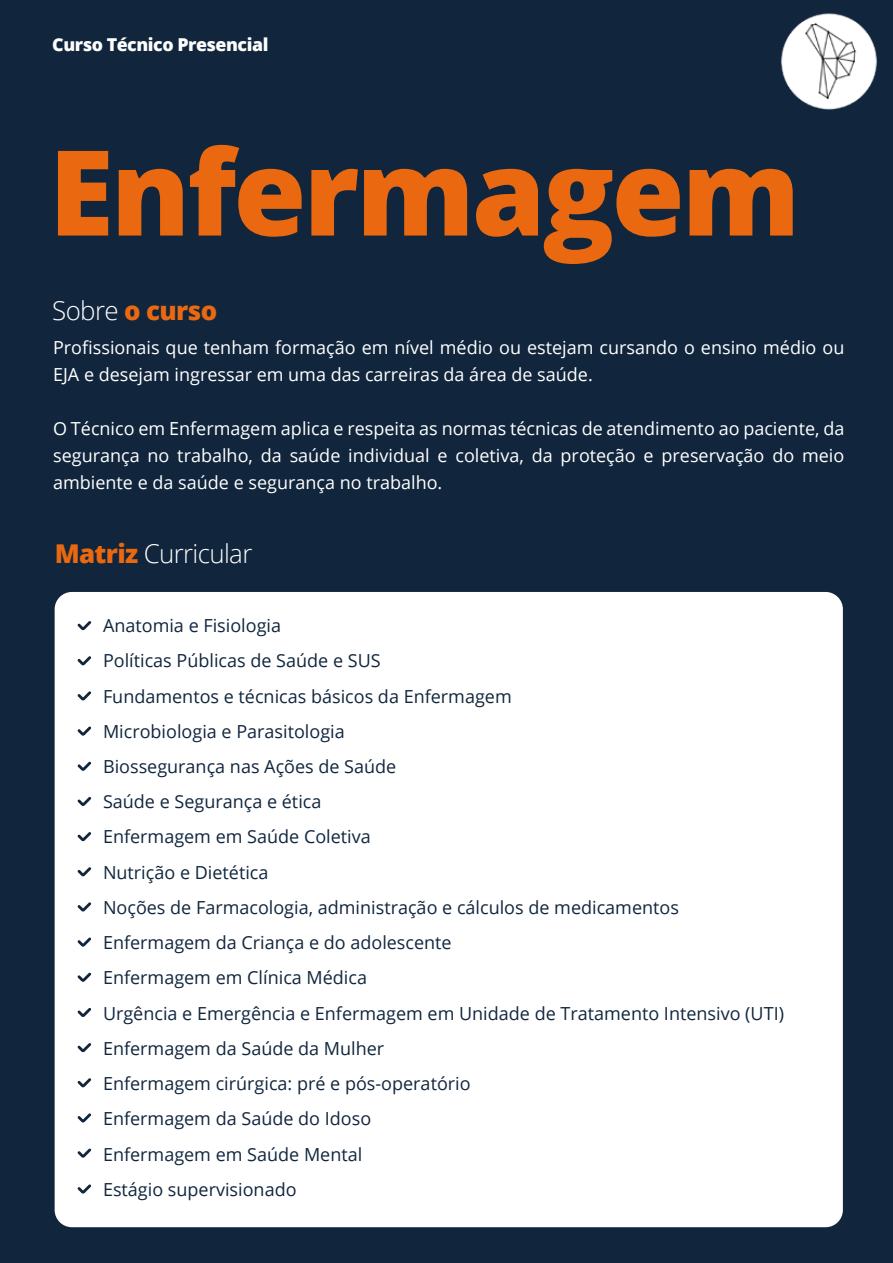
<style>
.page{position:relative;width:893px;height:1263px;background:#11263d}
.page>*{position:absolute;margin:0;border:0;box-sizing:border-box;transform-origin:0 0}
.t1{font:800 118.5px "Open Sans";letter-spacing:-.025em;color:#ea680f}
.t2{font:300 25.95px "Open Sans";letter-spacing:-.025em;color:#fff}
.t3{font:800 25.95px "Open Sans";letter-spacing:-.025em;color:#ea680f}
.t4{font:18px/35.2px "Open Sans";color:#11263d}
.t5{font:18px/27px "Open Sans";color:#fff}
.t6{font:800 17.7px "Open Sans";letter-spacing:-.025em;color:#fefefe}
.s1{font-weight:300;color:#fff}
.s2{font-weight:800;color:#ea680f}
</style>
<div class="page">
<div style="left:55px;top:592px;width:788px;height:635px;background:#fff;border-radius:17px"></div>
<svg style="left:78px;top:621px;width:13px;height:9px"></svg>
<svg style="left:78px;top:656px;width:13px;height:9px"></svg>
<svg style="left:78px;top:691px;width:13px;height:9px"></svg>
<svg style="left:78px;top:726px;width:13px;height:10px"></svg>
<svg style="left:78px;top:762px;width:13px;height:9px"></svg>
<svg style="left:78px;top:797px;width:13px;height:9px"></svg>
<svg style="left:78px;top:832px;width:13px;height:9px"></svg>
<svg style="left:78px;top:867px;width:13px;height:9px"></svg>
<svg style="left:78px;top:902px;width:13px;height:9px"></svg>
<svg style="left:78px;top:937px;width:13px;height:10px"></svg>
<svg style="left:78px;top:973px;width:13px;height:9px"></svg>
<svg style="left:78px;top:1043px;width:13px;height:9px"></svg>
<svg style="left:78px;top:1008px;width:13px;height:9px"></svg>
<svg style="left:78px;top:1078px;width:13px;height:9px"></svg>
<svg style="left:78px;top:1148px;width:13px;height:10px"></svg>
<svg style="left:78px;top:1184px;width:13px;height:9px"></svg>
<svg style="left:78px;top:1113px;width:13px;height:9px"></svg>
<img style="left:781px;top:13px;width:96px;height:97px">
<p class="t6" style="left:52px;top:31px;width:218px">Curso Técnico Presencial</p>
<h1 class="t1" style="left:49px;top:102px;width:753px">Enfermagem</h1>
<h2 class="t3" style="left:52px;top:290px;width:166px"><span class="s1">Sobre</span> o curso</h2>
<p class="t5" style="left:53px;top:334px;width:793px">Profissionais que tenham formação em nível médio ou estejam cursando o ensino médio ou<br>EJA e desejam ingressar em uma das carreiras da área de saúde.</p>
<p class="t5" style="left:53px;top:415px;width:793px;text-align:justify">O Técnico em Enfermagem aplica e respeita as normas técnicas de atendimento ao paciente, da segurança no trabalho, da saúde individual e coletiva, da proteção e preservação do meio ambiente e da saúde e segurança no trabalho.</p>
<h2 class="t2" style="left:55px;top:536px;width:199px"><span class="s2">Matriz</span> Curricular</h2>
<p class="t4" style="left:103px;top:607px;width:682px">Anatomia e Fisiologia<br>Políticas Públicas de Saúde e SUS<br>Fundamentos e técnicas básicos da Enfermagem<br>Microbiologia e Parasitologia<br>Biossegurança nas Ações de Saúde<br>Saúde e Segurança e ética<br>Enfermagem em Saúde Coletiva<br>Nutrição e Dietética<br>Noções de Farmacologia, administração e cálculos de medicamentos Enfermagem da Criança e do adolescente<br>Enfermagem em Clínica Médica<br>Urgência e Emergência e Enfermagem em Unidade de Tratamento Intensivo (UTI)<br>Enfermagem da Saúde da Mulher<br>Enfermagem cirúrgica: pré e pós-operatório<br>Enfermagem da Saúde do Idoso<br>Enfermagem em Saúde Mental<br>Estágio supervisionado</p>
</div>
